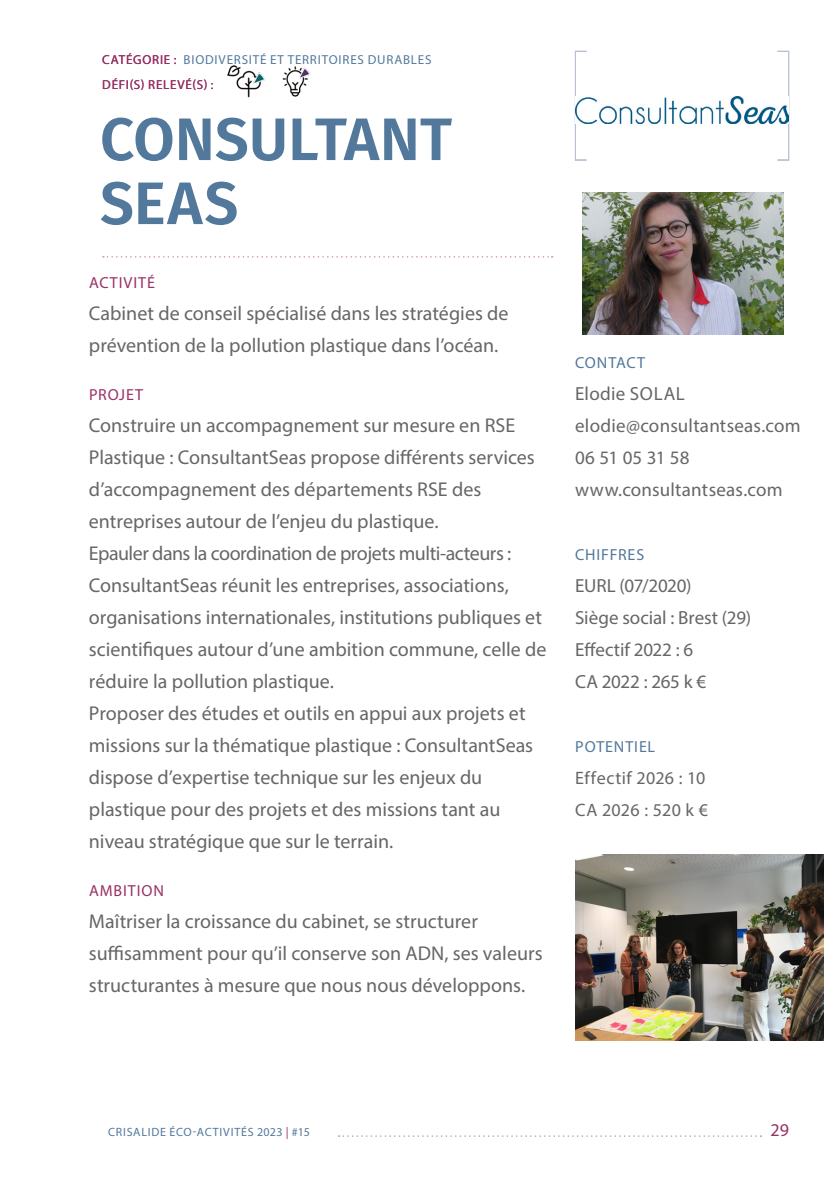
<style>
.page{position:relative;width:840px;height:1191px;background:#fff}
.page>*{position:absolute;margin:0;border:0;box-sizing:border-box;transform-origin:0 0}
.TITRE_DE_FICHE{font:600 60px "Fira Sans";color:#52789c}
.Texte_courant{font:20px/32px "Myriad Pro";color:#656666}
.Texte_courant-2{font:20px "Myriad Pro";letter-spacing:-.025em;color:#656666}
.Infos_Col__droite{font:19px "Myriad Pro";letter-spacing:.005em;color:#656666}
.Infos_Col__droite-2{font:19px "Myriad Pro";letter-spacing:-.015em;color:#656666}
.Infos_Col__droite-3{font:18px "Myriad Pro";letter-spacing:.02em;color:#656666}
.t1{font:18px "Myriad Pro";color:#983166}
.Titre_Para__Violet{font:16px "Myriad Pro";letter-spacing:.06em;color:#983166}
.Infos_Col__droite-4{font:16px "Myriad Pro";letter-spacing:.055em;color:#52789c}
.Titre_Para__Bleu{font:16px "Myriad Pro";letter-spacing:.045em;color:#52789c}
.Titre_Para__Bleu-2{font:13px "Myriad Pro";letter-spacing:.065em;color:#52789c}
.Titre_Para__Bleu-3{font:13px "Myriad Pro";letter-spacing:.06em;color:#983166}
.t2{font:12px "Myriad Pro";letter-spacing:.06em;color:#52789c}
.s1{color:#983166}
</style>
<div class="page">
<svg style="left:338px;top:1135px;width:423px;height:1px"></svg>
<svg style="left:103px;top:256px;width:449px;height:2px"></svg>
<div style="left:574px;top:51px;width:12px;height:109px;border:1px solid #b9c2d4"></div>
<img style="left:575px;top:96px;width:212px;height:27px">
<img style="left:582px;top:192px;width:200px;height:142px">
<img style="left:575px;top:854px;width:248px;height:186px">
<img style="left:282px;top:66px;width:29px;height:31px">
<img style="left:228px;top:65px;width:38px;height:33px">
<p class="Titre_Para__Bleu-3" style="left:102px;top:52px;width:76px">CATÉGORIE :</p>
<p class="Titre_Para__Bleu-3" style="left:102px;top:77px;width:113px">DÉFI(S) RELEVÉ(S) :</p>
<p class="TITRE_DE_FICHE" style="left:100px;top:90px;width:353px">CONSULTANT</p>
<p class="TITRE_DE_FICHE" style="left:100px;top:154px;width:140px">SEAS</p>
<p class="Titre_Para__Bleu-2" style="left:183px;top:52px;width:249px">BIODIVERSITÉ ET TERRITOIRES DURABLES</p>
<p class="Titre_Para__Violet" style="left:89px;top:273px;width:67px">ACTIVITÉ</p>
<p class="Texte_courant" style="left:89px;top:297px;width:421px">Cabinet de conseil spécialisé dans les stratégies de prévention de la pollution plastique dans l’océan.</p>
<p class="Titre_Para__Violet" style="left:89px;top:385px;width:55px">PROJET</p>
<p class="Texte_courant" style="left:89px;top:409px;width:447px">Construire un accompagnement sur mesure en RSE Plastique : ConsultantSeas propose différents services d’accompagnement des départements RSE des entreprises autour de l’enjeu du plastique.</p>
<p class="Texte_courant-2" style="left:89px;top:541px;width:423px">Epauler dans la coordination de projets multi-acteurs :</p>
<p class="Texte_courant" style="left:89px;top:569px;width:459px">ConsultantSeas réunit les entreprises, associations, organisations internationales, institutions publiques et scientifiques autour d’une ambition commune, celle de réduire la pollution plastique.</p>
<p class="Texte_courant" style="left:89px;top:697px;width:445px">Proposer des études et outils en appui aux projets et missions sur la thématique plastique : ConsultantSeas dispose d’expertise technique sur les enjeux du plastique pour des projets et des missions tant au niveau stratégique que sur le terrain.</p>
<p class="Titre_Para__Violet" style="left:89px;top:881px;width:76px">AMBITION</p>
<p class="Texte_courant" style="left:89px;top:905px;width:455px">Maîtriser la croissance du cabinet, se structurer suffisamment pour qu’il conserve son ADN, ses valeurs structurantes à mesure que nous nous développons.</p>
<p class="Titre_Para__Bleu" style="left:575px;top:353px;width:71px">CONTACT</p>
<p class="Infos_Col__droite" style="left:574px;top:382px;width:111px">Elodie SOLAL</p>
<p class="Infos_Col__droite" style="left:574px;top:414px;width:227px">elodie@consultantseas.com</p>
<p class="Infos_Col__droite" style="left:574px;top:446px;width:116px">06 51 05 31 58</p>
<p class="Infos_Col__droite" style="left:574px;top:478px;width:209px">www.consultantseas.com</p>
<p class="Infos_Col__droite-4" style="left:575px;top:545px;width:70px">CHIFFRES</p>
<p class="Infos_Col__droite-2" style="left:574px;top:574px;width:118px">EURL (07/2020)</p>
<p class="Infos_Col__droite" style="left:574px;top:606px;width:177px">Siège social : Brest (29)</p>
<p class="Infos_Col__droite" style="left:574px;top:638px;width:120px">Effectif 2022 : 6</p>
<p class="Infos_Col__droite-2" style="left:574px;top:670px;width:133px">CA 2022 : 265 k €</p>
<p class="Infos_Col__droite-4" style="left:575px;top:737px;width:81px">POTENTIEL</p>
<p class="Infos_Col__droite-3" style="left:574px;top:767px;width:132px">Effectif 2026 : 10</p>
<p class="Infos_Col__droite-3" style="left:574px;top:799px;width:134px">CA 2026 : 520 k €</p>
<p class="t2" style="left:108px;top:1125px;width:203px">CRISALIDE ÉCO-ACTIVITÉS 2023 <span class="s1">|</span> #15</p>
<p class="t1" style="left:770px;top:1119px;width:20px">29</p>
</div>
